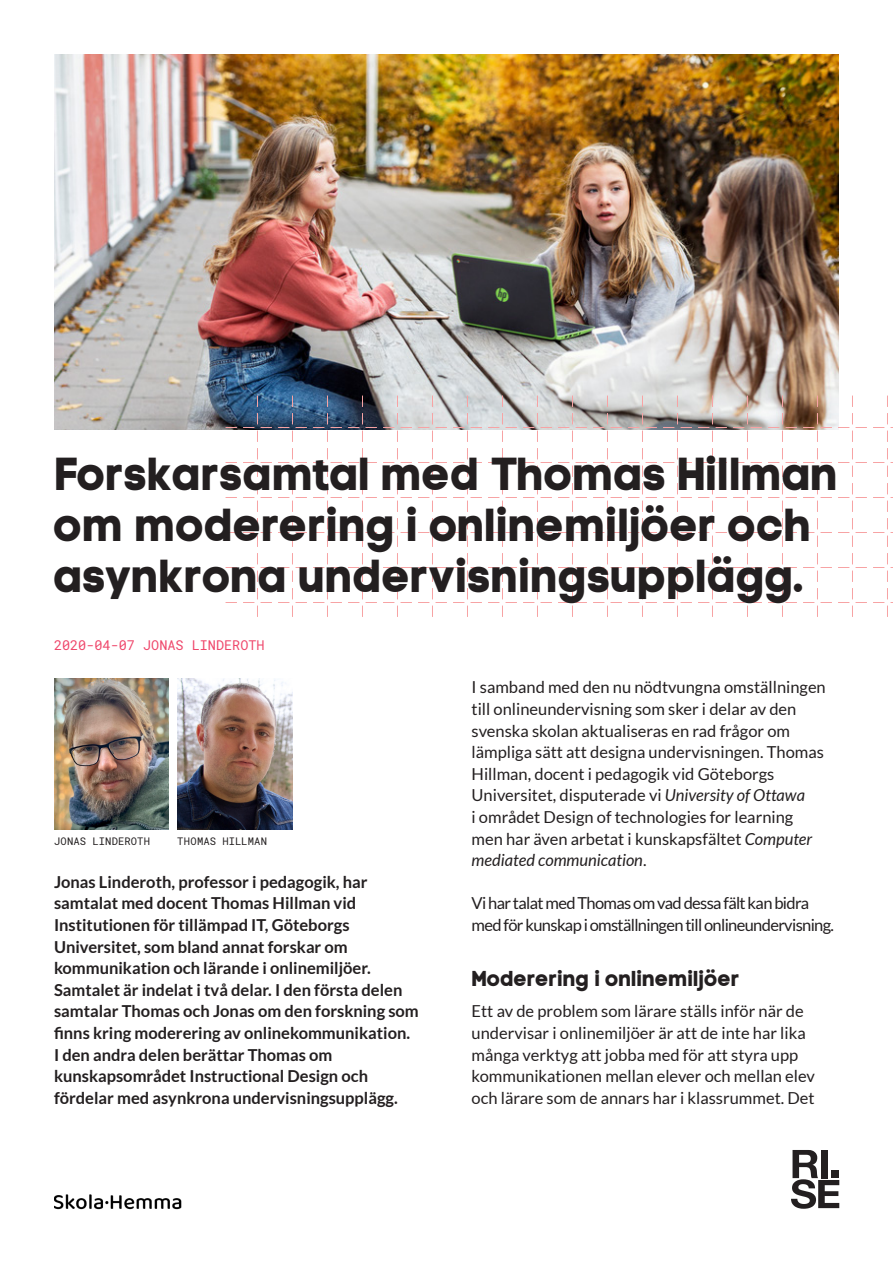
<style>
.page{position:relative;width:893px;height:1263px;background:#fff}
.page>*{position:absolute;margin:0;border:0;box-sizing:border-box;transform-origin:0 0}
.Artikelrubrik{font:700 45px/51px "Code Pro";color:#231f20}
.Stor_rubrik_i_text{font:700 21px "Code Pro";color:#231f20}
.Brödtext{font:16.5px/21.6px "Lato";color:#231f20}
.Ingress{font:700 16.5px/21.6px "Lato";color:#231f20}
.Brödtext-2{font:16.5px/21.6px "Lato";letter-spacing:-.04em;color:#231f20}
.Namn__datum{font:13.5px "Roboto Mono";color:#ef476b}
.Namn_bildtext{font:10.5px "Roboto Mono";letter-spacing:.015em;color:#231f20}
.s1{font-style:italic}
</style>
<div class="page">
<svg style="left:791px;top:1150px;width:48px;height:59px"></svg>
<img style="left:54px;top:1194px;width:127px;height:16px">
<img style="left:54px;top:54px;width:785px;height:376px">
<img style="left:54px;top:678px;width:115px;height:151px">
<img style="left:177px;top:678px;width:115px;height:151px">
<svg style="left:225px;top:394px;width:668px;height:223px"></svg>
<p class="Artikelrubrik" style="left:54px;top:448px;width:786px">Forskarsamtal med Thomas Hillman om moderering i onlinemiljöer och asynkrona undervisningsupplägg.</p>
<p class="Namn__datum" style="left:54px;top:636px;width:212px">2020-04-07 JONAS LINDEROTH</p>
<p class="Namn_bildtext" style="left:54px;top:834px;width:98px">JONAS LINDEROTH</p>
<p class="Namn_bildtext" style="left:177px;top:834px;width:91px">THOMAS HILLMAN</p>
<p class="Ingress" style="left:54px;top:871px;width:366px">Jonas Linderoth, professor i pedagogik, har samtalat med docent Thomas Hillman vid Institutionen för tillämpad IT, Göteborgs Universitet, som bland annat forskar om kommunikation och lärande i onlinemiljöer.<br>Samtalet är indelat i två delar. I den första delen samtalar Thomas och Jonas om den forskning som finns kring moderering av onlinekommunikation.<br>I den andra delen berättar Thomas om kunskapsområdet Instructional Design och fördelar med asynkrona undervisningsupplägg.</p>
<p class="Brödtext" style="left:472px;top:676px;width:356px">I samband med den nu nödtvungna omställningen till onlineundervisning som sker i delar av den svenska skolan aktualiseras en rad frågor om lämpliga sätt att designa undervisningen. Thomas Hillman, docent i pedagogik vid Göteborgs Universitet, disputerade vi <span class="s1">University of Ottawa<br></span>i området Design of technologies for learning men har även arbetat i kunskapsfältet <span class="s1">Computer mediated communication</span>.</p>
<p class="Brödtext-2" style="left:472px;top:892px;width:364px">Vi har talat med Thomas om vad dessa fält kan bidra med för kunskap i omställningen till onlineundervisning.</p>
<p class="Stor_rubrik_i_text" style="left:472px;top:966px;width:269px">Moderering i onlinemiljöer</p>
<p class="Brödtext" style="left:472px;top:1000px;width:345px">Ett av de problem som lärare ställs inför när de undervisar i onlinemiljöer är att de inte har lika många verktyg att jobba med för att styra upp kommunikationen mellan elever och mellan elev och lärare som de annars har i klassrummet. Det</p>
</div>
